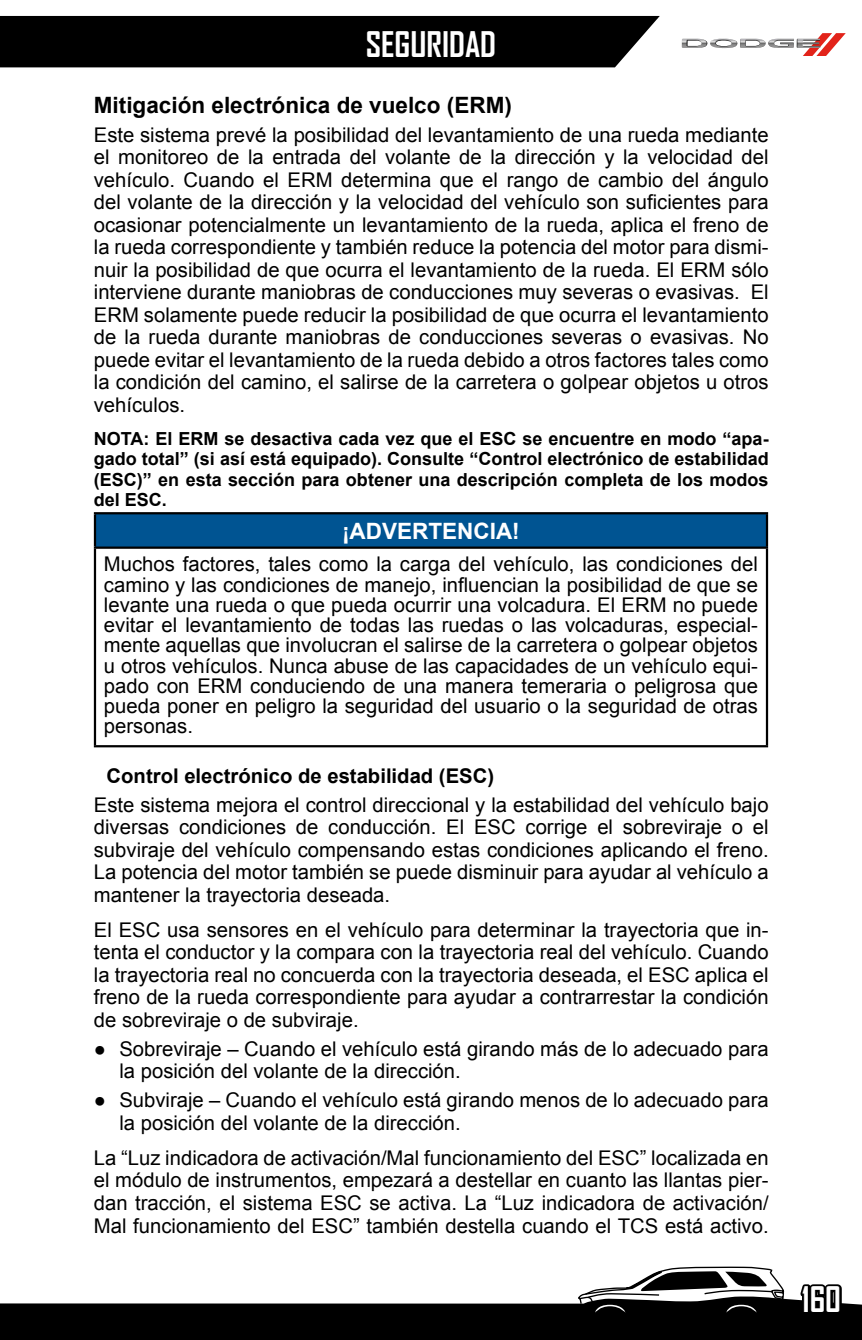
<style>
.page{position:relative;width:862px;height:1340px;background:#fff}
.page>*{position:absolute;margin:0;border:0;box-sizing:border-box;transform-origin:0 0}
.t1{font:700 33.75px "Agency FB";color:#fff}
.t2{font:700 33.75px "Agency FB";color:#fff}
._2_Subtítulo{font:700 22.5px "Arial";color:#000}
.Adver_Preca_Título{font:700 22.5px "Arial";color:#fff}
._4_Normal{font:20.25px/22.5px "Arial";color:#000;text-align:justify}
.Adver_Preca_Texto{font:20.25px/20.2px "Arial";color:#000;text-align:justify}
._3_Tercer_sub{font:700 20.25px "Arial";color:#000}
._6_NOTA{font:700 18px/20.2px "Arial";color:#000;text-align:justify}
</style>
<div class="page">
<div style="left:0;top:15px;width:660px;height:53px;background:#000"></div>
<svg style="left:0;top:1266px;width:861px;height:73px"></svg>
<svg style="left:802px;top:33px;width:43px;height:23px"></svg>
<img style="left:681px;top:39px;width:138px;height:9px">
<div style="left:95px;top:513px;width:671px;height:34px;background:#005492"></div>
<hr style="left:94px;top:512px;width:673px;height:2px;background:#000">
<hr style="left:94px;top:514px;width:2px;height:32px;background:#000">
<hr style="left:765px;top:514px;width:2px;height:32px;background:#000">
<hr style="left:94px;top:546px;width:673px;height:3px;background:#000">
<hr style="left:94px;top:549px;width:2px;height:196px;background:#000">
<hr style="left:765px;top:549px;width:2px;height:196px;background:#000">
<hr style="left:94px;top:745px;width:673px;height:2px;background:#000">
<h1 class="t1" style="left:365px;top:23px;width:132px">SEGURIDAD</h1>
<p class="_2_Subtítulo" style="left:94px;top:90px;width:419px">Mitigación electrónica de vuelco (ERM)</p>
<p class="_4_Normal" style="left:94px;top:124px;width:676px">Este sistema prevé la posibilidad del levantamiento de una rueda mediante el monitoreo de la entrada del volante de la dirección y la velocidad del vehículo. Cuando el ERM determina que el rango de cambio del ángulo del volante de la dirección y la velocidad del vehículo son suficientes para ocasionar potencialmente un levantamiento de la rueda, aplica el freno de la rueda correspondiente y también reduce la potencia del motor para dismi&shy;nuir la posibilidad de que ocurra el levantamiento de la rueda. El ERM sólo interviene durante maniobras de conducciones muy severas o evasivas. El ERM solamente puede reducir la posibilidad de que ocurra el levantamiento de la rueda durante maniobras de conducciones severas o evasivas. No puede evitar el levantamiento de la rueda debido a otros factores tales como la condición del camino, el salirse de la carretera o golpear objetos u otros vehículos.</p>
<p class="_6_NOTA" style="left:94px;top:429px;width:676px">NOTA: El ERM se desactiva cada vez que el ESC se encuentre en modo “apa&shy;gado total” (si así está equipado). Consulte “Control electrónico de estabilidad (ESC)” en esta sección para obtener una descripción completa de los modos del ESC.</p>
<p class="Adver_Preca_Título" style="left:342px;top:516px;width:179px">¡ADVERTENCIA!</p>
<p class="Adver_Preca_Texto" style="left:104px;top:554px;width:655px">Muchos factores, tales como la carga del vehículo, las condiciones del camino y las condiciones de manejo, influencian la posibilidad de que se levante una rueda o que pueda ocurrir una volcadura. El ERM no puede evitar el levantamiento de todas las ruedas o las volcaduras, especial&shy;mente aquellas que involucran el salirse de la carretera o golpear objetos u otros vehículos. Nunca abuse de las capacidades de un vehículo equi&shy;pado con ERM conduciendo de una manera temeraria o peligrosa que pueda poner en peligro la seguridad del usuario o la seguridad de otras personas.</p>
<p class="_3_Tercer_sub" style="left:107px;top:762px;width:389px">Control electrónico de estabilidad (ESC)</p>
<p class="_4_Normal" style="left:94px;top:793px;width:676px">Este sistema mejora el control direccional y la estabilidad del vehículo bajo diversas condiciones de conducción. El ESC corrige el sobreviraje o el subviraje del vehículo compensando estas condiciones aplicando el freno.<br>La potencia del motor también se puede disminuir para ayudar al vehículo a mantener la trayectoria deseada.</p>
<p class="_4_Normal" style="left:94px;top:918px;width:676px">El ESC usa sensores en el vehículo para determinar la trayectoria que in&shy;tenta el conductor y la compara con la trayectoria real del vehículo. Cuando la trayectoria real no concuerda con la trayectoria deseada, el ESC aplica el freno de la rueda correspondiente para ayudar a contrarrestar la condición de sobreviraje o de subviraje.</p>
<p class="_4_Normal" style="left:119px;top:1037px;width:650px;text-indent:-26px">● Sobreviraje – Cuando el vehículo está girando más de lo adecuado para la posición del volante de la dirección.</p>
<p class="_4_Normal" style="left:119px;top:1089px;width:650px;text-indent:-26px">● Subviraje – Cuando el vehículo está girando menos de lo adecuado para la posición del volante de la dirección.</p>
<p class="_4_Normal" style="left:94px;top:1146px;width:676px">La “Luz indicadora de activación/Mal funcionamiento del ESC” localizada en el módulo de instrumentos, empezará a destellar en cuanto las llantas pier&shy;dan tracción, el sistema ESC se activa. La “Luz indicadora de activación/ Mal funcionamiento del ESC” también destella cuando el TCS está activo.</p>
<h1 class="t2" style="left:801px;top:1278px;width:41px">160</h1>
</div>
